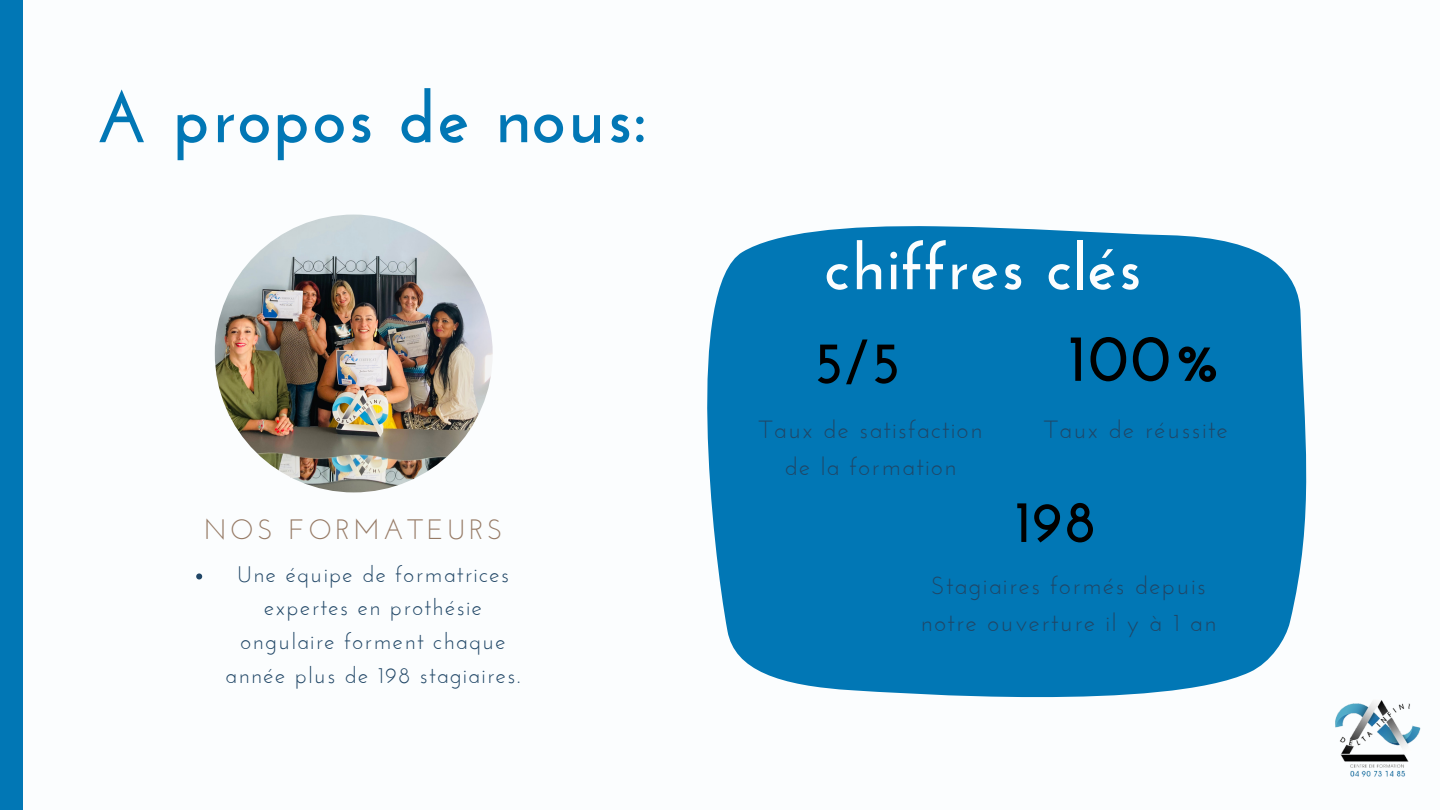
<style>
.page{position:relative;width:1440px;height:810px;background:#fbfdfe}
.page>*{position:absolute;margin:0;border:0;box-sizing:border-box;transform-origin:0 0}
.t1{font:700 72.1px "Josefin Sans";letter-spacing:.02em;color:#0177b5}
.t2{font:700 66.6px "Josefin Sans";color:#000}
.t3{font:700 65.4px "Josefin Sans";letter-spacing:.02em;color:#fbfdfe}
.t4{font:700 59.3px "Josefin Sans";color:#000}
.t5{font:28px "Josefin Sans";letter-spacing:.13em;color:#967a65}
.t6{font:24.8px/36.8px "Josefin Sans";letter-spacing:.06em;color:#204666;text-align:center}
.t7{font:22.7px/33.8px "Josefin Sans";letter-spacing:.06em;color:#204666;text-align:center}
</style>
<div class="page">
<img style="left:215px;top:215px;width:278px;height:277px;border-radius:50%">
<div style="left:0;top:0;width:23px;height:810px;background:#0177b5"></div>
<svg style="left:707px;top:226px;width:600px;height:472px;background:#1380ba"></svg>
<svg style="left:196px;top:573px;width:6px;height:6px"></svg>
<img style="left:1335px;top:700px;width:86px;height:77px">
<h1 class="t1" style="left:95px;top:88px;width:553px">A propos de nous:</h1>
<p class="t5" style="left:204px;top:518px;width:300px">NOS FORMATEURS</p>
<p class="t7" style="left:226px;top:559px;width:297px">Une équipe de formatrices expertes en prothésie ongulaire forment chaque année plus de 198 stagiaires.</p>
<h3 class="t3" style="left:824px;top:240px;width:319px">chiffres clés</h3>
<h3 class="t4" style="left:812px;top:339px;width:91px">5/5</h3>
<h2 class="t2" style="left:1069px;top:331px;width:154px">100%</h2>
<p class="t6" style="left:759px;top:414px;width:225px">Taux de satisfaction</p>
<p class="t6" style="left:1044px;top:414px;width:185px">Taux de réussite</p>
<p class="t6" style="left:785px;top:451px;width:173px">de la formation</p>
<h3 class="t4" style="left:1015px;top:497px;width:81px">198</h3>
<p class="t6" style="left:921px;top:569px;width:297px">Stagiaires formés depuis notre ouverture il y à 1 an</p>
</div>
